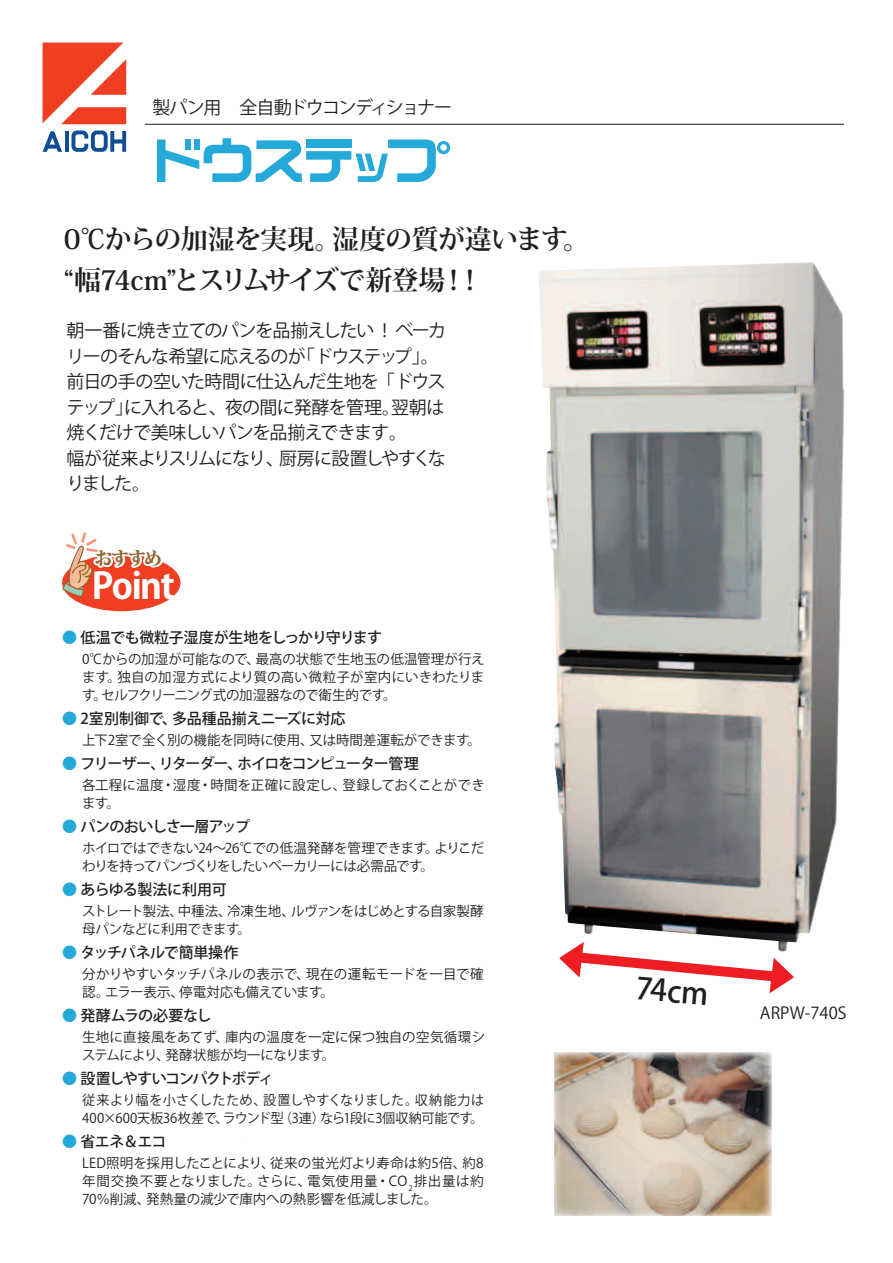
<style>
.page{position:relative;width:893px;height:1263px;background:#fff}
.page>*{position:absolute;margin:0;border:0;box-sizing:border-box;transform-origin:0 0}
.t1{font:700 36px "Koz Go Pr 6 N";letter-spacing:-.04em;color:#fff}
.t2{font:500 30px "Koz Go Pr 6 N";color:#231f20}
.t3{font:700 27px/40.5px "Koz Min Pr 6 N";letter-spacing:-.03em;color:#231f20}
.t4{font:800 18.15px "Koz Min Pro";color:#906632}
.t5{font:18px/25.5px "Koz Go Pr 6 N";letter-spacing:-.055em;color:#231f20}
.t6{font:18px "Koz Go Pr 6 N";letter-spacing:-.075em;color:#231f20}
.t7{font:16.5px "Koz Go Pr 6 N";color:#231f20}
.t8{font:500 15px "Koz Go Pr 6 N";letter-spacing:-.045em;color:#231f20}
.t9{font:500 15px "Koz Go Pr 6 N";letter-spacing:-.09em;color:#231f20}
.t10{font:500 15px "Koz Go Pr 6 N";letter-spacing:-.02em;color:#231f20}
.t11{font:500 15px "Koz Go Pr 6 N";letter-spacing:-.025em;color:#231f20}
.t12{font:500 15px "Koz Go Pr 6 N";letter-spacing:-.015em;color:#231f20}
.t13{font:13.5px/18px "Koz Go Pr 6 N";letter-spacing:-.01em;color:#231f20}
.t14{font:13.5px/18px "Koz Go Pr 6 N";letter-spacing:-.04em;color:#231f20}
.t15{font:13.5px/18px "Koz Go Pr 6 N";letter-spacing:-.03em;color:#231f20}
.t16{font:13.5px/18px "Koz Go Pr 6 N";letter-spacing:.01em;color:#231f20}
.s1{font-weight:400;color:#24a9d8}
</style>
<div class="page">
<img style="left:554px;top:1052px;width:217px;height:163px">
<svg style="left:157px;top:138px;width:293px;height:44px"></svg>
<svg style="left:559px;top:951px;width:235px;height:42px"></svg>
<img style="left:539px;top:262px;width:306px;height:689px">
<div style="left:62px;top:554px;width:118px;height:57px;background:#ef3e22;border-radius:50%"></div>
<svg style="left:62px;top:532px;width:103px;height:65px"></svg>
<hr style="left:145px;top:124px;width:699px;height:1px;background:#231f20">
<svg style="left:43px;top:43px;width:83px;height:81px"></svg>
<hr style="left:65px;top:131px;width:3px;height:21px;background:#0f4d96">
<svg style="left:43px;top:131px;width:19px;height:21px"></svg>
<svg style="left:71px;top:131px;width:55px;height:21px"></svg>
<p class="t6" style="left:153px;top:97px;width:301px">製パン用　全自動ドウコンディショナー</p>
<p class="t3" style="left:64px;top:219px;width:528px">0℃からの加湿を実現。湿度の質が違います。“幅74cm”とスリムサイズで新登場！！</p>
<p class="t5" style="left:67px;top:318px;width:381px">朝一番に焼き立てのパンを品揃えしたい ! ベーカリーのそんな希望に応えるのが「ドウステップ」。前日の手の空いた時間に仕込んだ生地を「ドウステップ」に入れると、夜の間に発酵を管理。翌朝は焼くだけで美味しいパンを品揃えできます。<br>幅が従来よりスリムになり、厨房に設置しやすくなりました。</p>
<p class="t4" style="left:94px;top:544px;width:69px">おすすめ</p>
<p class="t1" style="left:92px;top:565px;width:84px">Point</p>
<p class="t8" style="left:62px;top:629px;width:322px"><span class="s1">●</span> 低温でも微粒子湿度が生地をしっかり守ります</p>
<p class="t13" style="left:82px;top:651px;width:404px;text-align:justify">0℃からの加湿が可能なので、最高の状態で生地玉の低温管理が行えます。独自の加湿方式により質の高い微粒子が室内にいきわたります。セルフクリーニング式の加湿器なので衛生的です。</p>
<p class="t10" style="left:62px;top:710px;width:285px"><span class="s1">●</span> 2室別制御で、多品種品揃えニーズに対応</p>
<p class="t13" style="left:82px;top:732px;width:400px">上下2室で全く別の機能を同時に使用、又は時間差運転ができます。</p>
<p class="t9" style="left:62px;top:755px;width:358px"><span class="s1">●</span> フリーザー、リターダー、ホイロをコンピューター管理</p>
<p class="t16" style="left:82px;top:777px;width:404px">各工程に温度・湿度・時間を正確に設定し、登録しておくことができます。</p>
<p class="t8" style="left:62px;top:818px;width:189px"><span class="s1">●</span> パンのおいしさ一層アップ</p>
<p class="t14" style="left:82px;top:840px;width:404px">ホイロではできない24～26℃での低温発酵を管理できます。よりこだわりを持ってパンづくりをしたいベーカリーには必需品です。</p>
<p class="t11" style="left:62px;top:881px;width:166px"><span class="s1">●</span> あらゆる製法に利用可</p>
<p class="t15" style="left:82px;top:903px;width:403px">ストレート製法、中種法、冷凍生地、ルヴァンをはじめとする自家製酵母パンなどに利用できます。</p>
<p class="t8" style="left:62px;top:944px;width:178px"><span class="s1">●</span> タッチパネルで簡単操作</p>
<p class="t13" style="left:82px;top:966px;width:403px">分かりやすいタッチパネルの表示で、現在の運転モードを一目で確認。エラー表示、停電対応も備えています。</p>
<p class="t12" style="left:62px;top:1007px;width:151px"><span class="s1">●</span> 発酵ムラの必要なし</p>
<p class="t13" style="left:82px;top:1029px;width:405px">生地に直接風をあてず、庫内の温度を一定に保つ独自の空気循環システムにより、発酵状態が均一になります。</p>
<p class="t9" style="left:62px;top:1070px;width:213px"><span class="s1">●</span> 設置しやすいコンパクトボディ</p>
<p class="t13" style="left:82px;top:1092px;width:404px">従来より幅を小さくしたため、設置しやすくなりました。収納能力は<br>400×600天板36枚差で、ラウンド型（3連）なら1段に3個収納可能です。</p>
<p class="t8" style="left:62px;top:1133px;width:106px"><span class="s1">●</span> 省エネ＆エコ</p>
<p class="t13" style="left:82px;top:1155px;width:403px;text-align:justify">LED照明を採用したことにより、従来の蛍光灯より寿命は約5倍、約8年間交換不要となりました。さらに、電気使用量・CO<sub>2</sub>排出量は約70％削減、発熱量の減少で庫内への熱影響を低減しました。</p>
<p class="t2" style="left:638px;top:971px;width:74px;rotate:5deg">74cm</p>
<p class="t7" style="left:760px;top:1004px;width:88px">ARPW-740S</p>
</div>
